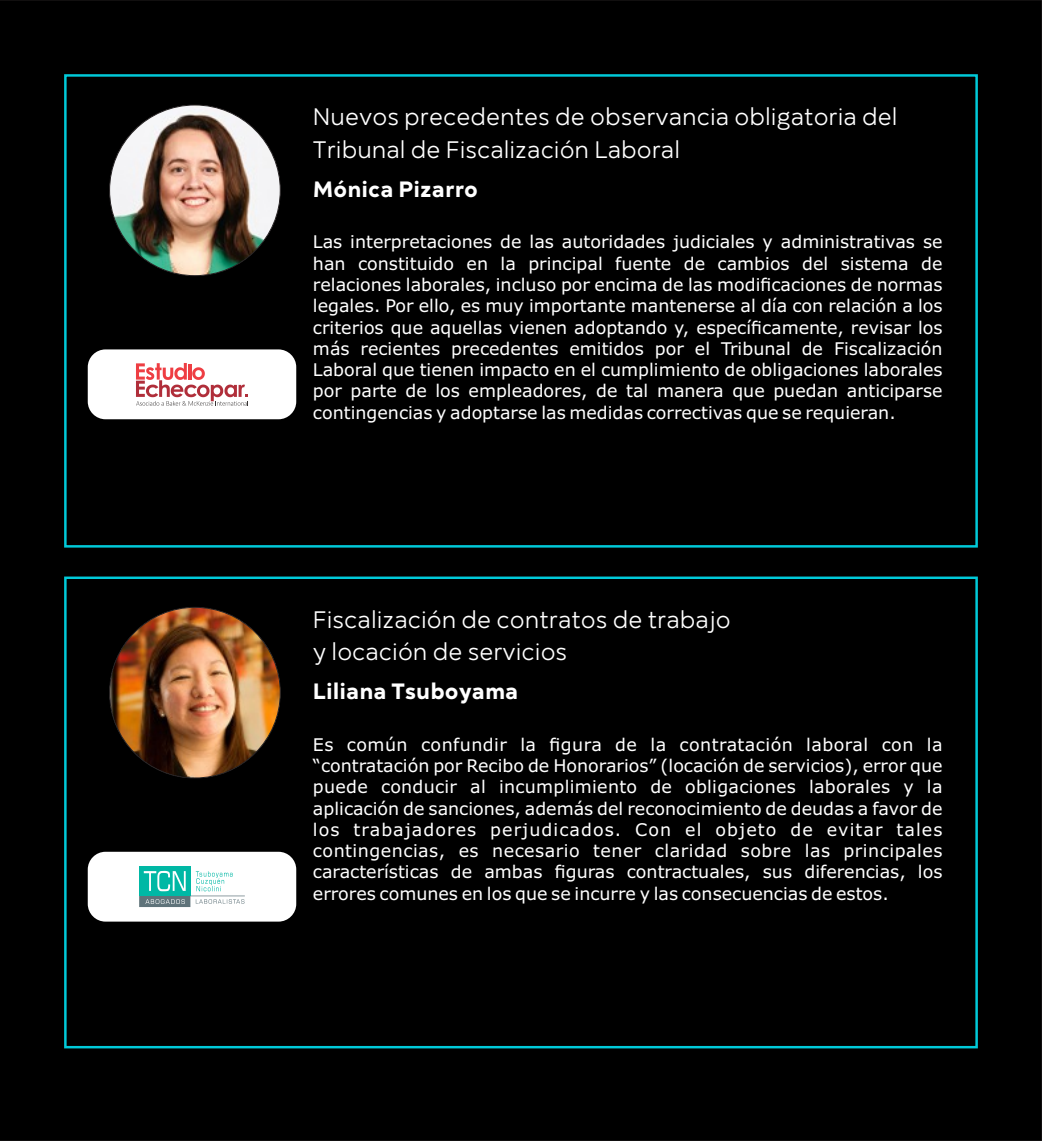
<style>
.page{position:relative;width:1042px;height:1141px;background:#000}
.page>*{position:absolute;margin:0;border:0;box-sizing:border-box;transform-origin:0 0}
.t1{font:24.5px/32.4px "Mirai";color:#fff}
.t2{font:700 22.75px "Mirai";color:#fff}
.t3{font:17.5px/21.3px "Verdana";color:#fff;text-align:justify}
</style>
<div class="page">
<div style="left:88px;top:349px;width:208px;height:70px;background:#fff;border-radius:18px"></div>
<div style="left:88px;top:852px;width:208px;height:70px;background:#fff;border-radius:18px"></div>
<img style="left:110px;top:105px;width:170px;height:171px;border-radius:50%">
<img style="left:110px;top:607px;width:170px;height:171px;border-radius:50%">
<svg style="left:136px;top:363px;width:112px;height:43px"></svg>
<div style="left:139px;top:866px;width:51px;height:30px;background:#00b8a5"></div>
<svg style="left:139px;top:871px;width:106px;height:36px"></svg>
<h1 class="t1" style="left:313px;top:102px;width:586px">Nuevos precedentes de observancia obligatoria del<br>Tribunal de Fiscalización Laboral</h1>
<h2 class="t2" style="left:313px;top:179px;width:167px">Mónica Pizarro</h2>
<p class="t3" style="left:313px;top:233px;width:631px">Las interpretaciones de las autoridades judiciales y administrativas se han constituido en la principal fuente de cambios del sistema de relaciones laborales, incluso por encima de las modificaciones de normas legales. Por ello, es muy importante mantenerse al día con relación a los criterios que aquellas vienen adoptando y, específicamente, revisar los más recientes precedentes emitidos por el Tribunal de Fiscalización Laboral que tienen impacto en el cumplimiento de obligaciones laborales por parte de los empleadores, de tal manera que puedan anticiparse contingencias y adoptarse las medidas correctivas que se requieran.</p>
<h1 class="t1" style="left:313px;top:604px;width:419px">Fiscalización de contratos de trabajo y locación de servicios</h1>
<h2 class="t2" style="left:313px;top:681px;width:207px">Liliana Tsuboyama</h2>
<p class="t3" style="left:313px;top:735px;width:631px">Es común confundir la figura de la contratación laboral con la “contratación por Recibo de Honorarios” (locación de servicios), error que puede conducir al incumplimiento de obligaciones laborales y la aplicación de sanciones, además del reconocimiento de deudas a favor de los trabajadores perjudicados. Con el objeto de evitar tales contingencias, es necesario tener claridad sobre las principales características de ambas figuras contractuales, sus diferencias, los errores comunes en los que se incurre y las consecuencias de estos.</p>
</div>
